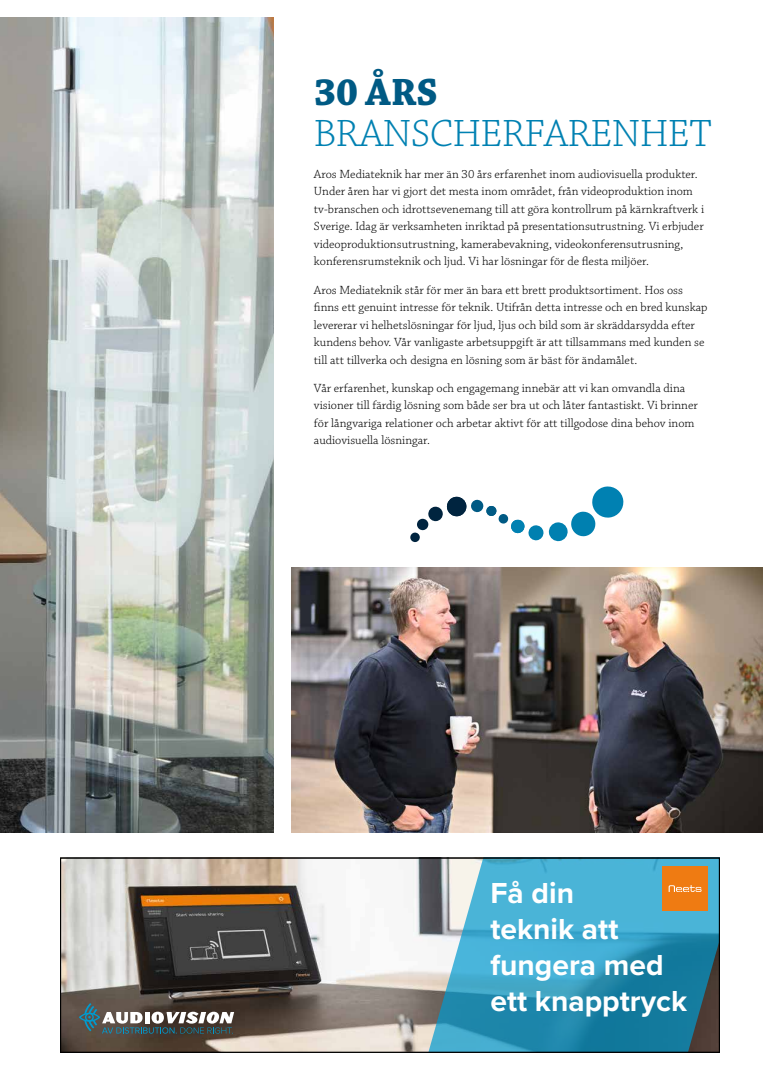
<style>
.page{position:relative;width:780px;height:1081px;background:#fff}
.page>*{position:absolute;margin:0;border:0;box-sizing:border-box;transform-origin:0 0}
.t1{font:300 40px "Chaparral Pro";letter-spacing:-.015em;color:#0081b2}
.t2{font:700 40px "Chaparral Pro";color:#005a84}
.t3{font:700 30px/36px "Proxima Nova";color:#fff}
.t4{font:300 12.5px/17.5px "Chaparral Pro";color:#000}
</style>
<div class="page">
<img style="left:62px;top:859px;width:360px;height:191px">
<svg style="left:422px;top:859px;width:295px;height:191px;background:#449dbb"></svg>
<div style="left:662px;top:866px;width:45px;height:45px;background:#ef7b12"></div>
<svg style="left:668px;top:885px;width:33px;height:7px"></svg>
<svg style="left:79px;top:1003px;width:155px;height:31px"></svg>
<div style="left:60px;top:857px;width:659px;height:195px;border:1px solid #000"></div>
<svg style="left:416px;top:518px;width:12px;height:12px"></svg>
<div style="left:410px;top:532px;width:10px;height:10px;background:#00243f;border-radius:50%"></div>
<div style="left:498px;top:514px;width:10px;height:10px;background:#005a84;border-radius:4px"></div>
<svg style="left:428px;top:497px;width:68px;height:24px"></svg>
<svg style="left:511px;top:486px;width:113px;height:56px"></svg>
<img style="left:0;top:18px;width:274px;height:814px">
<img style="left:291px;top:567px;width:471px;height:265px">
<h1 class="t2" style="left:314px;top:69px;width:126px">30 ÅRS</h1>
<h1 class="t1" style="left:314px;top:112px;width:399px">BRANSCHERFARENHET</h1>
<p class="t4" style="left:314px;top:166px;width:391px">Aros Mediateknik har mer än 30 års erfarenhet inom audiovisuella produkter.<br>Under åren har vi gjort det mesta inom området, från videoproduktion inom tv-branschen och idrottsevenemang till att göra kontrollrum på kärnkraftverk i Sverige. Idag är verksamheten inriktad på presentationsutrustning. Vi erbjuder videoproduktionsutrustning, kamerabevakning, videokonferensutrusning, konferensrumsteknik och ljud. Vi har lösningar för de flesta miljöer.</p>
<p class="t4" style="left:314px;top:281px;width:395px">Aros Mediateknik står för mer än bara ett brett produktsortiment. Hos oss finns ett genuint intresse för teknik. Utifrån detta intresse och en bred kunskap levererar vi helhetslösningar för ljud, ljus och bild som är skräddarsydda efter kundens behov. Vår vanligaste arbetsuppgift är att tillsammans med kunden se till att tillverka och designa en lösning som är bäst för ändamålet.</p>
<p class="t4" style="left:314px;top:379px;width:385px">Vår erfarenhet, kunskap och engagemang innebär att vi kan omvandla dina visioner till färdig lösning som både ser bra ut och låter fantastiskt. Vi brinner för långvariga relationer och arbetar aktivt för att tillgodose dina behov inom audiovisuella lösningar.</p>
<h2 class="t3" style="left:490px;top:874px;width:198px">Få din<br>teknik att fungera med ett knapptryck</h2>
</div>
